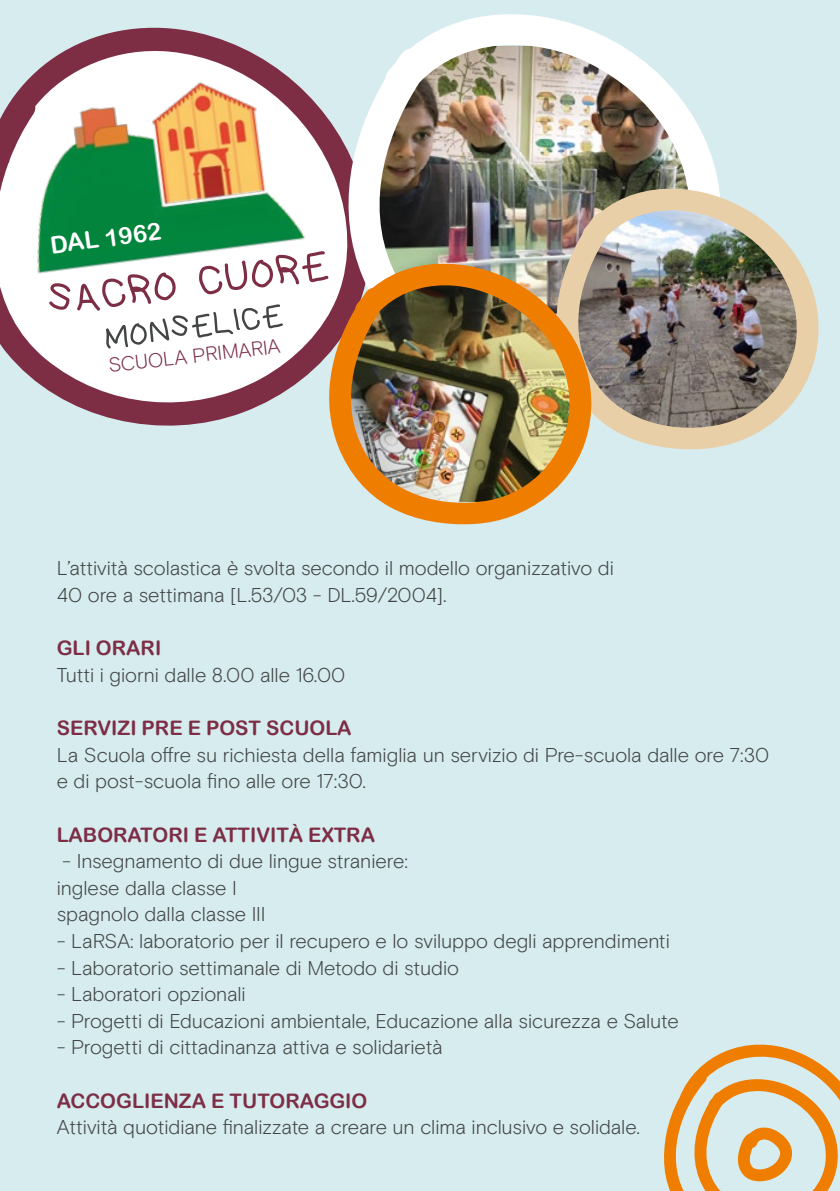
<style>
.page{position:relative;width:840px;height:1191px;background:#fff}
.page>*{position:absolute;margin:0;border:0;box-sizing:border-box;transform-origin:0 0}
.t1{font:24px "Arial Rounded MT Bold";color:#fff}
.t2{font:300 20px/26.6px "Basis Grotesque Pro";letter-spacing:-.005em;color:#424445}
.t3{font:20px "Arial Rounded MT Bold";color:#7d2e45}
.t4{font:300 20px "Basis Grotesque Pro";color:#7d2e45}
</style>
<div class="page">
<div style="left:0;top:0;width:839px;height:1191px;background:#d6ecee"></div>
<svg style="left:0;top:27px;width:335px;height:399px"></svg>
<svg style="left:0;top:196px;width:328px;height:152px;background:#a6c7b3"></svg>
<img style="left:335px;top:14px;width:382px;height:239px">
<img style="left:547px;top:178px;width:272px;height:272px">
<img style="left:320px;top:253px;width:280px;height:272px">
<svg style="left:664px;top:1044px;width:175px;height:147px"></svg>
<p class="t1" style="left:49px;top:231px;width:113px;rotate:-7deg">DAL 1962</p>
<p class="t4" style="left:107px;top:353px;width:174px;rotate:-6deg">SCUOLA PRIMARIA</p>
<p class="t2" style="left:57px;top:555px;width:558px">L’attività scolastica è svolta secondo il modello organizzativo di<br>40 ore a settimana [L.53/03 - DL.59/2004].</p>
<p class="t3" style="left:57px;top:636px;width:106px">GLI ORARI</p>
<p class="t2" style="left:57px;top:662px;width:290px">Tutti i giorni dalle 8.00 alle 16.00</p>
<p class="t3" style="left:57px;top:716px;width:296px">SERVIZI PRE E POST SCUOLA</p>
<p class="t2" style="left:57px;top:741px;width:713px">La Scuola offre su richiesta della famiglia un servizio di Pre-scuola dalle ore 7:30 e di post-scuola fino alle ore 17:30.</p>
<p class="t3" style="left:57px;top:822px;width:319px">LABORATORI E ATTIVITÀ EXTRA</p>
<p class="t2" style="left:57px;top:848px;width:352px">- Insegnamento di due lingue straniere: inglese dalla classe I<br>spagnolo dalla classe III</p>
<p class="t2" style="left:57px;top:928px;width:614px">- LaRSA: laboratorio per il recupero e lo sviluppo degli apprendimenti</p>
<p class="t2" style="left:57px;top:954px;width:403px">- Laboratorio settimanale di Metodo di studio</p>
<p class="t2" style="left:57px;top:981px;width:190px">- Laboratori opzionali</p>
<p class="t2" style="left:57px;top:1007px;width:623px">- Progetti di Educazioni ambientale, Educazione alla sicurezza e Salute</p>
<p class="t2" style="left:57px;top:1034px;width:387px">- Progetti di cittadinanza attiva e solidarietà</p>
<p class="t3" style="left:57px;top:1088px;width:312px">ACCOGLIENZA E TUTORAGGIO</p>
<p class="t2" style="left:57px;top:1114px;width:584px">Attività quotidiane finalizzate a creare un clima inclusivo e solidale.</p>
</div>
